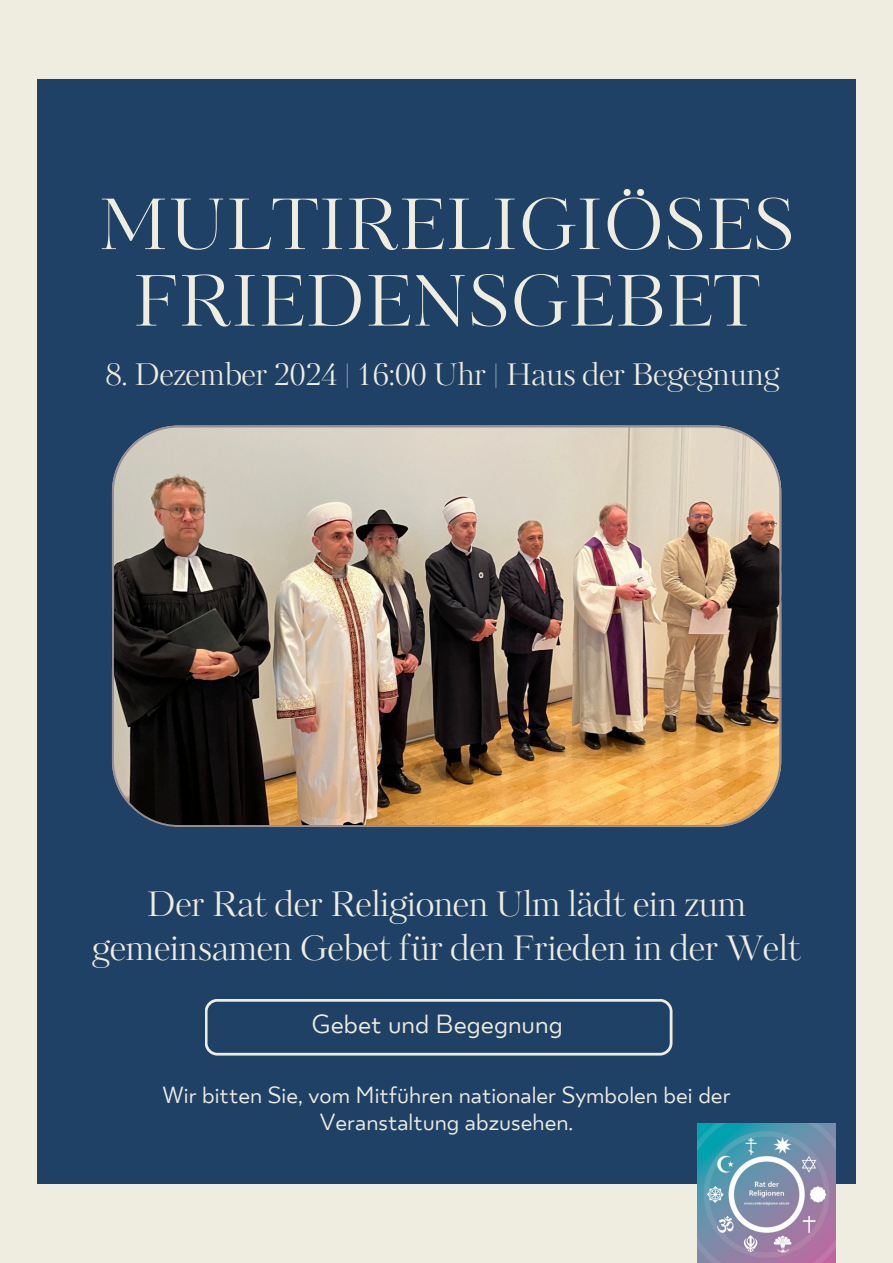
<style>
.page{position:relative;width:893px;height:1263px;background:#efece0}
.page>*{position:absolute;margin:0;border:0;box-sizing:border-box;transform-origin:0 0}
.t1{font:69.75px/76.5px "Kudryashev Display Contrast";letter-spacing:.01em;color:#efece0;text-align:center}
.t2{font:33.97px/43.9px "Kudryashev Display Contrast";color:#efece0;text-align:center}
.t3{font:29.92px "Kudryashev Display Contrast";color:#efece0}
.t4{font:25.5px "TT Smalls";color:#efece0}
.t5{font:22.73px/27px "TT Smalls";color:#efece0;text-align:center}
</style>
<div class="page">
<div style="left:38px;top:79px;width:817px;height:1105px;background:#1f4166"></div>
<svg style="left:205px;top:999px;width:467px;height:56px"></svg>
<img style="left:112px;top:425px;width:669px;height:402px">
<img style="left:697px;top:1123px;width:138px;height:140px">
<h2 class="t1" style="left:99px;top:191px;width:697px">MULTIRELIGIÖSES<br>FRIEDENSGEBET</h2>
<p class="t3" style="left:106px;top:354px;width:675px">8. Dezember 2024 | 16:00 Uhr | Haus der Begegnung</p>
<h4 class="t2" style="left:92px;top:884px;width:710px">Der Rat der Religionen Ulm lädt ein zum gemeinsamen Gebet für den Frieden in der Welt</h4>
<p class="t4" style="left:311px;top:1014px;width:253px">Gebet und Begegnung</p>
<p class="t5" style="left:163px;top:1084px;width:569px">Wir bitten Sie, vom Mitführen nationaler Symbolen bei der<br>Veranstaltung abzusehen.</p>
</div>
